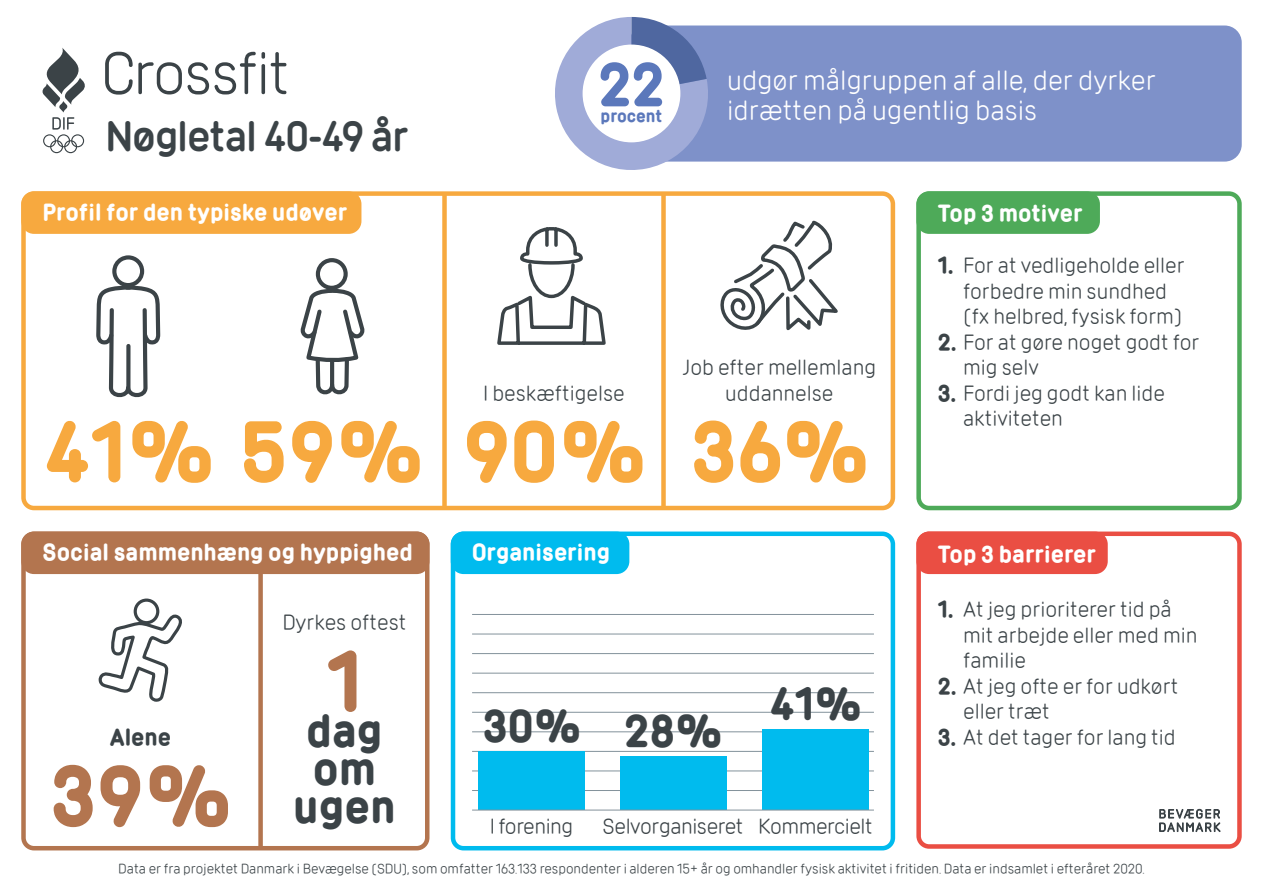
<style>
.page{position:relative;width:1263px;height:893px;background:#fff}
.page>*{position:absolute;margin:0;border:0;box-sizing:border-box;transform-origin:0 0}
.t1{font:700 75px "DIF";color:#f7a93f}
.t2{font:700 75px "DIF";color:#b3754f}
.t3{font:58.5px "DIF";letter-spacing:-.03em;color:#3b4347}
.t4{font:700 53.85px "DIF";color:#5b78bb}
.t5{font:700 40.5px/38.2px "DIF";color:#3b4347;text-align:center}
.t6{font:600 39px "DIF";letter-spacing:-.03em;color:#3b4347}
.t7{font:27px/30px "DIF";color:#fff}
.t8{font:21px/25.5px "DIF";color:#3b4347}
.t9{font:700 21px "DIF";color:#fff}
.t10{font:21px "DIF";letter-spacing:-.02em;color:#3b4347}
.t11{font:700 21px "DIF";color:#3b4347}
.t12{font:700 15.3px "DIF";color:#5b78bb}
.t13{font:13.5px "DIF";color:#3b4347}
.s1{font-weight:700}
</style>
<div class="page">
<div style="left:629px;top:26px;width:613px;height:136px;background:#7e91c9;border-radius:17px"></div>
<div style="left:21px;top:191px;width:874px;height:319px;border:4px solid #f7a93f;border-radius:11px"></div>
<div style="left:21px;top:531px;width:408px;height:319px;border:4px solid #b3754f;border-radius:11px"></div>
<div style="left:21px;top:531px;width:408px;height:43px;background:#b3754f;border-radius:13px"></div>
<div style="left:451px;top:531px;width:444px;height:319px;border:4px solid #0be;border-radius:11px"></div>
<svg style="left:42px;top:48px;width:43px;height:105px"></svg>
<div style="left:916px;top:531px;width:326px;height:318px;border:4px solid #ea4e43;border-radius:11px"></div>
<div style="left:916px;top:191px;width:326px;height:319px;border:4px solid #4eaa59;border-radius:11px"></div>
<svg style="left:1159px;top:808px;width:62px;height:24px"></svg>
<div style="left:451px;top:531px;width:178px;height:43px;background:#0be;border-radius:13px"></div>
<svg style="left:720px;top:220px;width:118px;height:111px"></svg>
<svg style="left:96px;top:255px;width:65px;height:143px"></svg>
<svg style="left:300px;top:258px;width:65px;height:137px"></svg>
<div style="left:21px;top:191px;width:340px;height:43px;background:#f7a93f;border-radius:13px"></div>
<div style="left:916px;top:191px;width:184px;height:43px;background:#4eaa59;border-radius:13px"></div>
<div style="left:916px;top:531px;width:192px;height:43px;background:#ea4e43;border-radius:13px"></div>
<hr style="left:472px;top:790px;width:402px;height:1px;background:#83929b">
<hr style="left:472px;top:771px;width:402px;height:1px;background:#83929b">
<hr style="left:472px;top:751px;width:402px;height:1px;background:#83929b">
<hr style="left:472px;top:731px;width:402px;height:1px;background:#83929b">
<hr style="left:472px;top:712px;width:402px;height:1px;background:#83929b">
<hr style="left:472px;top:692px;width:402px;height:1px;background:#83929b">
<hr style="left:472px;top:673px;width:402px;height:1px;background:#83929b">
<hr style="left:472px;top:653px;width:402px;height:1px;background:#83929b">
<hr style="left:472px;top:634px;width:402px;height:1px;background:#83929b">
<hr style="left:472px;top:614px;width:402px;height:1px;background:#83929b">
<div style="left:478px;top:751px;width:107px;height:59px;background:#0be"></div>
<div style="left:620px;top:757px;width:106px;height:53px;background:#0be"></div>
<div style="left:762px;top:729px;width:107px;height:81px;background:#0be"></div>
<hr style="left:472px;top:810px;width:402px;height:1px;background:#83929b">
<div style="left:258px;top:571px;width:5px;height:277px;background:#b3754f"></div>
<div style="left:442px;top:194px;width:5px;height:314px;background:#f7a93f"></div>
<div style="left:661px;top:194px;width:5px;height:314px;background:#f7a93f"></div>
<svg style="left:555px;top:17px;width:153px;height:153px"></svg>
<div style="left:583px;top:45px;width:97px;height:97px;background:#fff;border-radius:50%"></div>
<svg style="left:497px;top:227px;width:109px;height:118px"></svg>
<div style="left:134px;top:598px;width:25px;height:26px;border:3px solid #3b4347;border-radius:50%"></div>
<svg style="left:98px;top:607px;width:84px;height:95px"></svg>
<h2 class="t3" style="left:102px;top:39px;width:190px">Crossfit</h2>
<h3 class="t6" style="left:105px;top:111px;width:305px">Nøgletal 40-49 år</h3>
<p class="t9" style="left:43px;top:198px;width:306px">Profil for den typiske udøver</p>
<h3 class="t4" style="left:598px;top:49px;width:68px">22</h3>
<p class="t12" style="left:600px;top:106px;width:63px">procent</p>
<p class="t8" style="left:483px;top:380px;width:143px">I beskæftigelse</p>
<h1 class="t1" style="left:44px;top:402px;width:602px">41% 59% 90%</h1>
<p class="t7" style="left:727px;top:65px;width:430px">udgør målgruppen af alle, der dyrker idrætten på ugentlig basis</p>
<p class="t8" style="left:682px;top:354px;width:195px;text-align:center">Job efter mellemlang uddannelse</p>
<h1 class="t1" style="left:691px;top:402px;width:179px">36%</h1>
<p class="t9" style="left:938px;top:200px;width:146px">Top 3 motiver</p>
<p class="t8" style="left:963px;top:252px;width:223px;text-indent:-26px"><span class="s1">1.</span> For at vedligeholde eller forbedre min sundhed (fx helbred, fysisk form)</p>
<p class="t8" style="left:963px;top:329px;width:238px;text-indent:-26px"><span class="s1">2.</span> For at gøre noget godt for mig selv</p>
<p class="t8" style="left:963px;top:380px;width:203px;text-indent:-26px"><span class="s1">3.</span> Fordi jeg godt kan lide aktiviteten</p>
<p class="t9" style="left:43px;top:538px;width:372px">Social sammenhæng og hyppighed</p>
<p class="t9" style="left:472px;top:538px;width:140px">Organisering</p>
<p class="t9" style="left:938px;top:540px;width:160px">Top 3 barrierer</p>
<p class="t11" style="left:110px;top:723px;width:63px">Alene</p>
<h1 class="t2" style="left:50px;top:746px;width:182px">39%</h1>
<p class="t8" style="left:282px;top:609px;width:126px">Dyrkes oftest</p>
<h1 class="t2" style="left:326px;top:632px;width:38px">1</h1>
<h3 class="t5" style="left:293px;top:712px;width:104px">dag om ugen</h3>
<h3 class="t5" style="left:483px;top:707px;width:99px">30%</h3>
<h3 class="t5" style="left:624px;top:712px;width:99px">28%</h3>
<h3 class="t5" style="left:770px;top:685px;width:93px">41%</h3>
<p class="t10" style="left:490px;top:814px;width:85px">I forening</p>
<p class="t10" style="left:602px;top:814px;width:272px">Selvorganiseret Kommercielt</p>
<p class="t8" style="left:963px;top:597px;width:236px;text-indent:-26px"><span class="s1">1.</span> At jeg prioriterer tid på mit arbejde eller med min familie</p>
<p class="t8" style="left:963px;top:673px;width:217px;text-indent:-26px"><span class="s1">2.</span> At jeg ofte er for udkørt eller træt</p>
<p class="t8" style="left:938px;top:724px;width:240px"><span class="s1">3.</span> At det tager for lang tid</p>
<p class="t13" style="left:118px;top:861px;width:1028px">Data er fra projektet Danmark i Bevægelse (SDU), som omfatter 163.133 respondenter i alderen 15+ år og omhandler fysisk aktivitet i fritiden. Data er indsamlet i efteråret 2020.</p>
</div>
